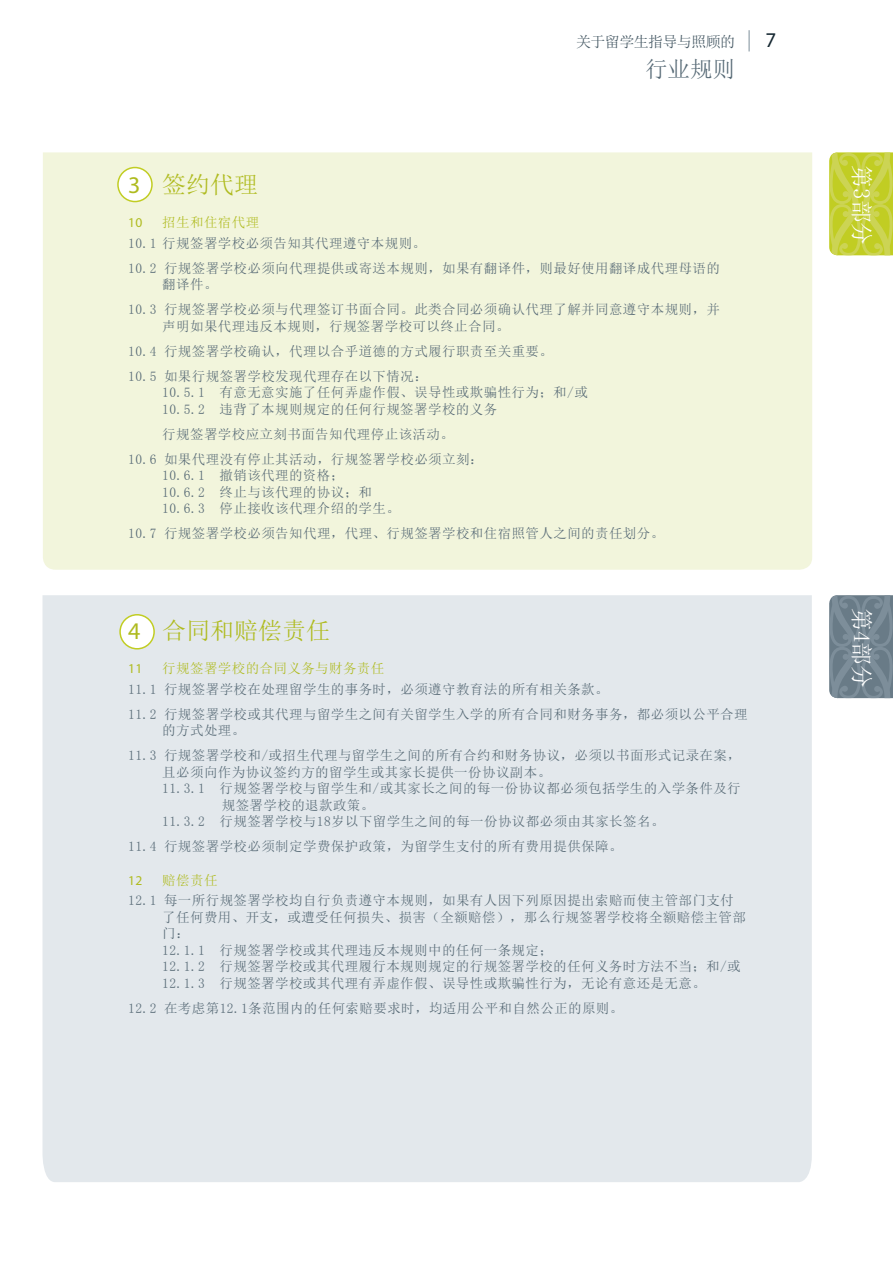
<style>
.page{position:relative;width:893px;height:1263px;background:#fff}
.page>*{position:absolute;margin:0;border:0;box-sizing:border-box;transform-origin:0 0}
.t1{font:24px "Sim Sun";color:#afbb1f}
.t2{font:22.8px "Sim Sun";color:#fff}
.t3{font:22.5px "Sim Sun";color:#566975}
.t4{font:21px "Myriad Pro";color:#152731}
.t5{font:15px "Sim Sun";letter-spacing:-.04em;color:#425561}
.t6{font:13.5px/16.5px "Sim Sun";letter-spacing:.03em;color:#566975}
.t7{font:13.5px "Sim Sun";letter-spacing:.03em;color:#afbb1f}
.t8{font:13.5px "Myriad Pro";color:#afbb1f}
.s1{font-family:"Myriad Pro"}
</style>
<div class="page">
<svg style="left:749px;top:30px;width:1px;height:21px"></svg>
<div style="left:43px;top:152px;width:769px;height:418px;background:#f2f5dc"></div>
<div style="left:43px;top:595px;width:769px;height:587px;background:#e3e8ec"></div>
<div style="left:118px;top:168px;width:34px;height:34px;background:#fff;border-radius:50%"></div>
<div style="left:117px;top:167px;width:36px;height:35px;border:2px solid #c1cd23;border-radius:50%"></div>
<div style="left:120px;top:615px;width:34px;height:34px;background:#fff;border-radius:50%"></div>
<div style="left:119px;top:614px;width:36px;height:35px;border:2px solid #c1cd23;border-radius:50%"></div>
<svg style="left:829px;top:152px;width:64px;height:103px;background:#c6d03b"></svg>
<svg style="left:829px;top:595px;width:64px;height:103px;background:#738490"></svg>
<p class="t5" style="left:576px;top:34px;width:160px">关于留学生指导与照顾的</p>
<h3 class="t3" style="left:645px;top:57px;width:91px">行业规则</h3>
<h3 class="t4" style="left:766px;top:27px;width:12px">7</h3>
<h1 class="t1" style="left:128px;top:173px;width:132px"><span class="s1">3</span> 签约代理</h1>
<p class="t8" style="left:128px;top:214px;width:16px">10</p>
<p class="t7" style="left:162px;top:215px;width:98px">招生和住宿代理</p>
<p class="t6" style="left:128px;top:230px;width:593px;line-height:25px">10.1 行规签署学校必须告知其代理遵守本规则。<br>10.2 行规签署学校必须向代理提供或寄送本规则，如果有翻译件，则最好使用翻译成代理母语的</p>
<p class="t6" style="left:128px;top:272px;width:593px;line-height:25px;text-indent:34px">翻译件。<br>10.3 行规签署学校必须与代理签订书面合同。此类合同必须确认代理了解并同意遵守本规则，并</p>
<p class="t6" style="left:128px;top:313px;width:426px;line-height:25px;text-indent:34px">声明如果代理违反本规则，行规签署学校可以终止合同。<br>10.4 行规签署学校确认，代理以合乎道德的方式履行职责至关重要。<br>10.5 如果行规签署学校发现代理存在以下情况：</p>
<p class="t6" style="left:162px;top:384px;width:427px">10.5.1 有意无意实施了任何弄虚作假、误导性或欺骗性行为；和/或<br>10.5.2 违背了本规则规定的任何行规签署学校的义务</p>
<p class="t6" style="left:128px;top:421px;width:357px;line-height:25px;text-align:center">行规签署学校应立刻书面告知代理停止该活动。<br>10.6 如果代理没有停止其活动，行规签署学校必须立刻：</p>
<p class="t6" style="left:162px;top:467px;width:239px">10.6.1 撤销该代理的资格；<br>10.6.2 终止与该代理的协议；和<br>10.6.3 停止接收该代理介绍的学生。</p>
<p class="t6" style="left:128px;top:525px;width:537px">10.7 行规签署学校必须告知代理，代理、行规签署学校和住宿照管人之间的责任划分。</p>
<h1 class="t1" style="left:128px;top:619px;width:204px"><span class="s1">4</span> 合同和赔偿责任</h1>
<p class="t8" style="left:128px;top:660px;width:16px">11</p>
<p class="t7" style="left:162px;top:661px;width:224px">行规签署学校的合同义务与财务责任</p>
<p class="t6" style="left:128px;top:676px;width:621px;line-height:25px">11.1 行规签署学校在处理留学生的事务时，必须遵守教育法的所有相关条款。<br>11.2 行规签署学校或其代理与留学生之间有关留学生入学的所有合同和财务事务，都必须以公平合理</p>
<p class="t6" style="left:128px;top:718px;width:614px;line-height:25px;text-indent:34px">的方式处理。<br>11.3 行规签署学校和/或招生代理与留学生之间的所有合约和财务协议，必须以书面形式记录在案，</p>
<p class="t6" style="left:162px;top:763px;width:390px">且必须向作为协议签约方的留学生或其家长提供一份协议副本。</p>
<p class="t6" style="left:162px;top:780px;width:580px">11.3.1 行规签署学校与留学生和/或其家长之间的每一份协议都必须包括学生的入学条件及行</p>
<p class="t6" style="left:222px;top:796px;width:154px">规签署学校的退款政策。</p>
<p class="t6" style="left:162px;top:813px;width:504px">11.3.2 行规签署学校与18岁以下留学生之间的每一份协议都必须由其家长签名。</p>
<p class="t6" style="left:128px;top:838px;width:496px">11.4 行规签署学校必须制定学费保护政策，为留学生支付的所有费用提供保障。</p>
<p class="t8" style="left:128px;top:872px;width:16px">12</p>
<p class="t7" style="left:162px;top:873px;width:57px">赔偿责任</p>
<p class="t6" style="left:162px;top:892px;width:585px;text-indent:-34px">12.1 每一所行规签署学校均自行负责遵守本规则，如果有人因下列原因提出索赔而使主管部门支付了任何费用、开支，或遭受任何损失、损害（全额赔偿），那么行规签署学校将全额赔偿主管部门：<br>12.1.1 行规签署学校或其代理违反本规则中的任何一条规定；<br>12.1.2 行规签署学校或其代理履行本规则规定的行规签署学校的任何义务时方法不当；和/或12.1.3 行规签署学校或其代理有弄虚作假、误导性或欺骗性行为，无论有意还是无意。</p>
<p class="t6" style="left:128px;top:1000px;width:497px">12.2 在考虑第12.1条范围内的任何索赔要求时，均适用公平和自然公正的原则。</p>
<h2 class="t2" style="left:873px;top:165px;width:81px;rotate:90deg">第3部分</h2>
<h2 class="t2" style="left:873px;top:608px;width:81px;rotate:90deg">第4部分</h2>
</div>
